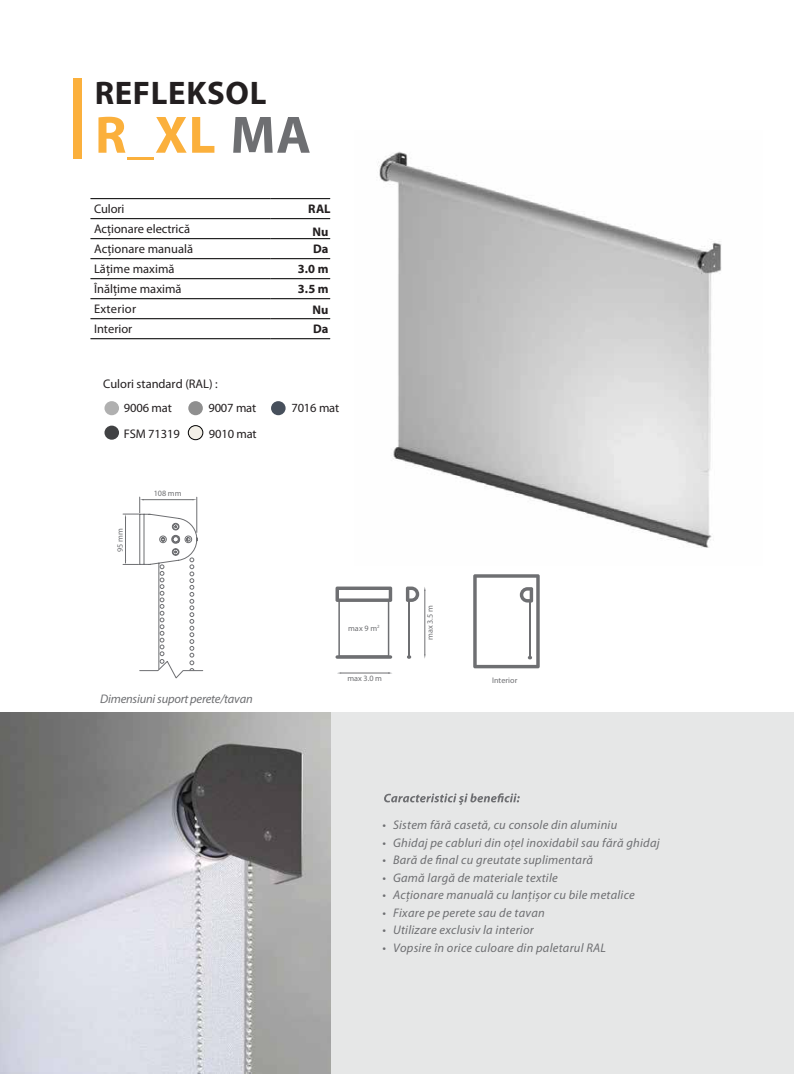
<style>
.page{position:relative;width:794px;height:1074px;background:#fff}
.page>*{position:absolute;margin:0;border:0;box-sizing:border-box;transform-origin:0 0}
.t1{font:700 119.75px "Myriad Pro";color:#fbb03c;scale:.44 1}
.t2{font:700 53px "Myriad Pro";color:#fbb03c}
.t3{font:700 32.75px "Myriad Pro";letter-spacing:.02em;color:#231f20}
.t4{font:italic 12.5px "Myriad Pro";letter-spacing:.02em;color:#6e6f72}
.t5{font:12.5px/23.6px "Myriad Pro";color:#231f20}
.t6{font:italic 12.5px "Myriad Pro";letter-spacing:-.015em;color:#6e6f72}
.t7{font:700 12.5px "Myriad Pro";color:#231f20}
.t8{font:12.5px "Myriad Pro";letter-spacing:.02em;color:#231f20}
.t9{font:8.12px "Myriad Pro";letter-spacing:.01em;color:#6e6f72}
.s1{color:#6e6f72}
</style>
<div class="page">
<img style="left:378px;top:151px;width:344px;height:397px">
<div style="left:330px;top:712px;width:464px;height:362px;background:#e6e7e7"></div>
<svg style="left:384px;top:793px;width:136px;height:12px"></svg>
<hr style="left:90px;top:338px;width:180px;height:1px;background:#010101">
<hr style="left:270px;top:338px;width:60px;height:1px;background:#010101">
<hr style="left:90px;top:198px;width:180px;height:1px;background:#010101">
<hr style="left:270px;top:198px;width:60px;height:1px;background:#010101">
<hr style="left:90px;top:218px;width:180px;height:1px;background:#010101">
<hr style="left:270px;top:218px;width:60px;height:1px;background:#010101">
<hr style="left:90px;top:238px;width:180px;height:1px;background:#010101">
<hr style="left:270px;top:238px;width:60px;height:1px;background:#010101">
<hr style="left:90px;top:258px;width:180px;height:1px;background:#010101">
<hr style="left:270px;top:258px;width:60px;height:1px;background:#010101">
<hr style="left:90px;top:278px;width:180px;height:1px;background:#010101">
<hr style="left:270px;top:278px;width:60px;height:1px;background:#010101">
<hr style="left:90px;top:298px;width:180px;height:1px;background:#010101">
<hr style="left:270px;top:298px;width:60px;height:1px;background:#010101">
<hr style="left:90px;top:318px;width:180px;height:1px;background:#010101">
<hr style="left:270px;top:318px;width:60px;height:1px;background:#010101">
<hr style="left:424px;top:590px;width:1px;height:65px;background:#6e6f72">
<svg style="left:335px;top:586px;width:57px;height:70px"></svg>
<svg style="left:335px;top:655px;width:57px;height:4px"></svg>
<svg style="left:407px;top:655px;width:4px;height:4px"></svg>
<svg style="left:406px;top:586px;width:19px;height:16px"></svg>
<hr style="left:408px;top:601px;width:2px;height:56px;background:#6e6f72">
<hr style="left:340px;top:673px;width:50px;height:1px;background:#6e6f72">
<svg style="left:123px;top:497px;width:80px;height:181px"></svg>
<div style="left:104px;top:401px;width:15px;height:14px;background:#b0b0b0;border-radius:50%"></div>
<div style="left:188px;top:401px;width:15px;height:14px;background:#8f8f8f;border-radius:50%"></div>
<div style="left:271px;top:401px;width:14px;height:14px;background:#47505c;border-radius:50%"></div>
<div style="left:104px;top:425px;width:15px;height:15px;background:#414244;border-radius:50%"></div>
<div style="left:188px;top:425px;width:15px;height:15px;background:#f2efe7;border-radius:50%"></div>
<div style="left:188px;top:425px;width:15px;height:15px;border:1px solid #010101;border-radius:50%"></div>
<img style="left:0;top:712px;width:330px;height:362px">
<svg style="left:473px;top:574px;width:67px;height:94px"></svg>
<hr style="left:529px;top:602px;width:2px;height:55px;background:#6e6f72">
<h1 class="t1" style="left:70px;top:41px;width:36px">I</h1>
<h3 class="t3" style="left:95px;top:72px;width:173px">REFLEKSOL</h3>
<h2 class="t2" style="left:95px;top:100px;width:217px">R_XL <span class="s1">MA</span></h2>
<p class="t5" style="left:94px;top:197px;width:32px">Culori</p>
<p class="t7" style="left:308px;top:201px;width:24px">RAL</p>
<p class="t5" style="left:94px;top:217px;width:97px">Acționare electrică</p>
<p class="t7" style="left:313px;top:224px;width:17px">Nu</p>
<p class="t5" style="left:94px;top:237px;width:101px">Acționare manuală</p>
<p class="t7" style="left:313px;top:241px;width:17px">Da</p>
<p class="t5" style="left:94px;top:257px;width:82px">Lățime maximă</p>
<p class="t7" style="left:298px;top:261px;width:32px">3.0 m</p>
<p class="t5" style="left:94px;top:277px;width:89px">Înălțime maximă</p>
<p class="t7" style="left:298px;top:281px;width:32px">3.5 m</p>
<p class="t8" style="left:94px;top:301px;width:44px">Exterior</p>
<p class="t7" style="left:313px;top:301px;width:17px">Nu</p>
<p class="t5" style="left:94px;top:317px;width:40px">Interior</p>
<p class="t7" style="left:313px;top:321px;width:17px">Da</p>
<p class="t5" style="left:124px;top:372px;width:95px;text-indent:-21px">Culori standard (RAL) :<br>9006 mat</p>
<p class="t5" style="left:124px;top:421px;width:57px">FSM 71319</p>
<p class="t5" style="left:209px;top:421px;width:49px">9010 mat</p>
<p class="t5" style="left:208px;top:396px;width:49px">9007 mat</p>
<p class="t5" style="left:291px;top:396px;width:49px">7016 mat</p>
<p class="t9" style="left:115px;top:552px;width:25px;rotate:-90deg">95 mm</p>
<p class="t9" style="left:154px;top:488px;width:29px">108 mm</p>
<p class="t6" style="left:100px;top:692px;width:154px">Dimensiuni suport perete/tavan</p>
<p class="t9" style="left:348px;top:623px;width:33px">max 9 m<sup>2</sup></p>
<p class="t9" style="left:347px;top:673px;width:36px">max 3.0 m</p>
<p class="t9" style="left:425px;top:640px;width:37px;rotate:-90deg">max 3.5 m</p>
<p class="t9" style="left:492px;top:675px;width:27px">Interior</p>
<p class="t4" style="left:382px;top:818px;width:236px">• Sistem fără casetă, cu console din aluminiu</p>
<p class="t4" style="left:382px;top:835px;width:279px">• Ghidaj pe cabluri din oţel inoxidabil sau fără ghidaj</p>
<p class="t4" style="left:382px;top:853px;width:212px">• Bară de final cu greutate suplimentară</p>
<p class="t4" style="left:382px;top:870px;width:177px">• Gamă largă de materiale textile</p>
<p class="t4" style="left:382px;top:888px;width:254px">• Acţionare manuală cu lanţișor cu bile metalice</p>
<p class="t4" style="left:382px;top:905px;width:164px">• Fixare pe perete sau de tavan</p>
<p class="t4" style="left:382px;top:923px;width:153px">• Utilizare exclusiv la interior</p>
<p class="t4" style="left:382px;top:940px;width:225px">• Vopsire în orice culoare din paletarul RAL</p>
</div>
